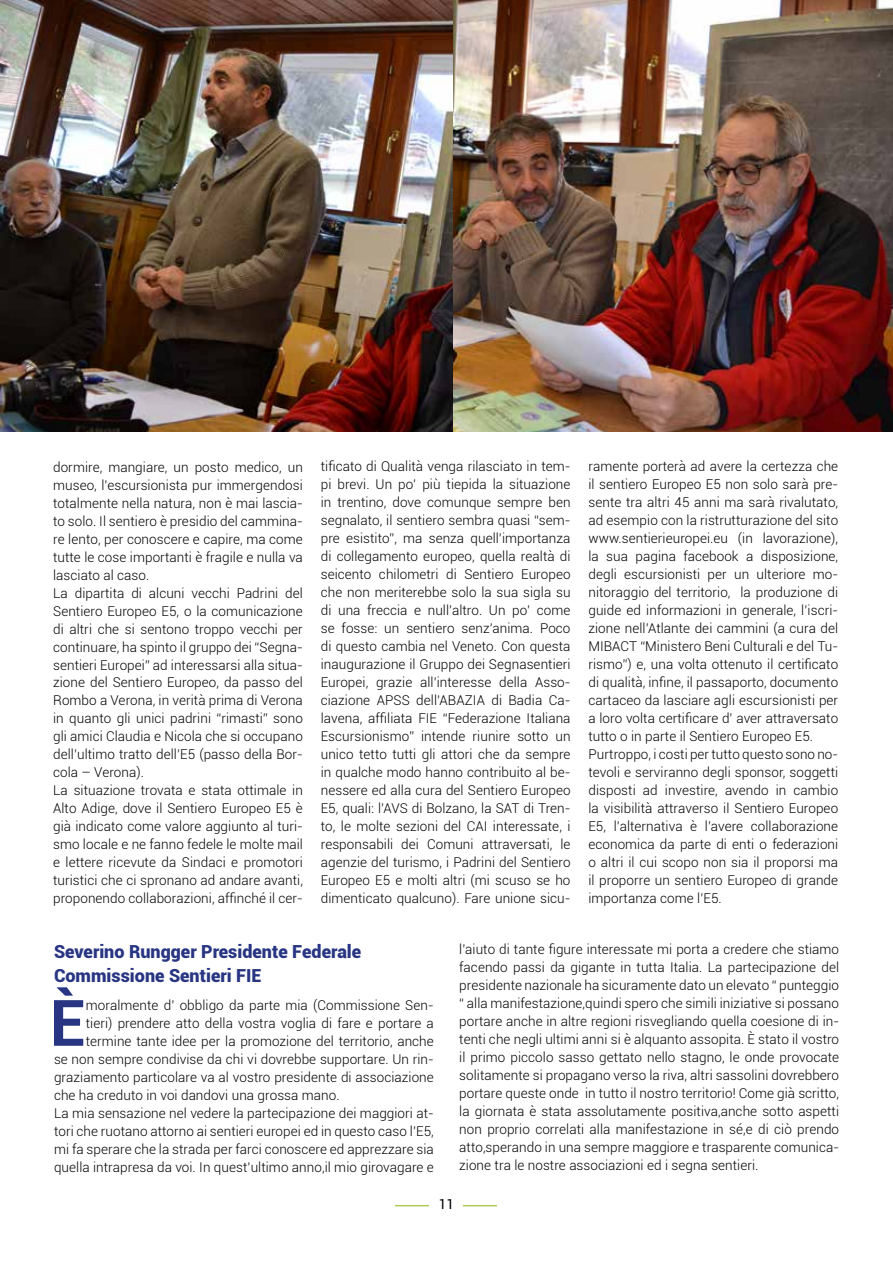
<style>
.page{position:relative;width:893px;height:1263px;background:#fff}
.page>*{position:absolute;margin:0;border:0;box-sizing:border-box;transform-origin:0 0}
.t1{font:700 64.2px "Roboto";color:#283583}
.t2{font:900 18px/24px "Roboto";color:#283583}
.t3{font:300 13.5px/18px "Roboto";letter-spacing:.005em;color:#000}
.t4{font:13.5px "Roboto";color:#000}
</style>
<div class="page">
<hr style="left:463px;top:1205px;width:34px;height:1px;background:#aecc53">
<hr style="left:395px;top:1205px;width:34px;height:1px;background:#aecc53">
<img style="left:453px;top:0;width:440px;height:432px">
<img style="left:0;top:0;width:453px;height:432px">
<p class="t3" style="left:53px;top:457px;width:251px">dormire, mangiare, un posto medico, un museo, l’escursionista pur immergendosi totalmente nella natura, non è mai lascia&shy;to solo. Il sentiero è presidio del cammina&shy;re lento, per conoscere e capire, ma come tutte le cose importanti è fragile e nulla va lasciato al caso.<br>La dipartita di alcuni vecchi Padrini del Sentiero Europeo E5, o la comunicazione di altri che si sentono troppo vecchi per continuare, ha spinto il gruppo dei “Segna&shy;sentieri Europei” ad interessarsi alla situa&shy;zione del Sentiero Europeo, da passo del Rombo a Verona, in verità prima di Verona in quanto gli unici padrini “rimasti” sono gli amici Claudia e Nicola che si occupano dell’ultimo tratto dell’E5 (passo della Bor&shy;cola – Verona).<br>La situazione trovata e stata ottimale in Alto Adige, dove il Sentiero Europeo E5 è già indicato come valore aggiunto al turi&shy;smo locale e ne fanno fedele le molte mail e lettere ricevute da Sindaci e promotori turistici che ci spronano ad andare avanti, proponendo collaborazioni, affinché il cer-</p>
<p class="t3" style="left:321px;top:457px;width:251px;text-align:justify">tificato di Qualità venga rilasciato in tem&shy;pi brevi. Un po’ più tiepida la situazione in trentino, dove comunque sempre ben segnalato, il sentiero sembra quasi “sem&shy;pre esistito”, ma senza quell’importanza di collegamento europeo, quella realtà di seicento chilometri di Sentiero Europeo che non meriterebbe solo la sua sigla su di una freccia e null’altro. Un po’ come se fosse: un sentiero senz’anima. Poco di questo cambia nel Veneto. Con questa inaugurazione il Gruppo dei Segnasentieri Europei, grazie all’interesse della Asso&shy;ciazione APSS dell’ABAZIA di Badia Ca&shy;lavena, affiliata FIE “Federazione Italiana Escursionismo” intende riunire sotto un unico tetto tutti gli attori che da sempre in qualche modo hanno contribuito al be&shy;nessere ed alla cura del Sentiero Europeo E5, quali: l’AVS di Bolzano, la SAT di Tren&shy;to, le molte sezioni del CAI interessate, i responsabili dei Comuni attraversati, le agenzie del turismo, i Padrini del Sentiero Europeo E5 e molti altri (mi scuso se ho dimenticato qualcuno). Fare unione sicu-</p>
<p class="t3" style="left:588px;top:457px;width:251px">ramente porterà ad avere la certezza che il sentiero Europeo E5 non solo sarà pre&shy;sente tra altri 45 anni ma sarà rivalutato, ad esempio con la ristrutturazione del sito www.sentierieuropei.eu (in lavorazione), la sua pagina facebook a disposizione, degli escursionisti per un ulteriore mo&shy;nitoraggio del territorio, la produzione di guide ed informazioni in generale, l’iscri&shy;zione nell’Atlante dei cammini (a cura del MIBACT “Ministero Beni Culturali e del Tu&shy;rismo”) e, una volta ottenuto il certificato di qualità, infine, il passaporto, documento cartaceo da lasciare agli escursionisti per a loro volta certificare d’ aver attraversato tutto o in parte il Sentiero Europeo E5.<br>Purtroppo, i costi per tutto questo sono no&shy;tevoli e serviranno degli sponsor, soggetti disposti ad investire, avendo in cambio la visibilità attraverso il Sentiero Europeo E5, l’alternativa è l’avere collaborazione economica da parte di enti o federazioni o altri il cui scopo non sia il proporsi ma il proporre un sentiero Europeo di grande importanza come l’E5.</p>
<h2 class="t2" style="left:54px;top:938px;width:309px">Severino Rungger Presidente Federale<br>Commissione Sentieri FIE</h2>
<h1 class="t1" style="left:50px;top:978px;width:37px">È</h1>
<p class="t3" style="left:86px;top:995px;width:349px">moralmente d’ obbligo da parte mia (Commissione Sen-</p>
<p class="t3" style="left:459px;top:940px;width:381px;text-align:justify">l’aiuto di tante figure interessate mi porta a credere che stiamo facendo passi da gigante in tutta Italia. La partecipazione del presidente nazionale ha sicuramente dato un elevato “ punteggio “ alla manifestazione,quindi spero che simili iniziative si possano portare anche in altre regioni risvegliando quella coesione di in&shy;tenti che negli ultimi anni si è alquanto assopita. È stato il vostro il primo piccolo sasso gettato nello stagno, le onde provocate solitamente si propagano verso la riva, altri sassolini dovrebbero portare queste onde in tutto il nostro territorio! Come già scritto, la giornata è stata assolutamente positiva,anche sotto aspetti non proprio correlati alla manifestazione in sé,e di ciò prendo atto,sperando in una sempre maggiore e trasparente comunica&shy;zione tra le nostre associazioni ed i segna sentieri.</p>
<p class="t3" style="left:86px;top:1013px;width:350px">tieri) prendere atto della vostra voglia di fare e portare a</p>
<p class="t3" style="left:86px;top:1031px;width:349px">termine tante idee per la promozione del territorio, anche</p>
<p class="t3" style="left:54px;top:1049px;width:381px">se non sempre condivise da chi vi dovrebbe supportare. Un rin-</p>
<p class="t3" style="left:54px;top:1067px;width:381px">graziamento particolare va al vostro presidente di associazione</p>
<p class="t3" style="left:54px;top:1085px;width:287px">che ha creduto in voi dandovi una grossa mano.</p>
<p class="t3" style="left:54px;top:1103px;width:381px">La mia sensazione nel vedere la partecipazione dei maggiori at-</p>
<p class="t3" style="left:54px;top:1121px;width:381px">tori che ruotano attorno ai sentieri europei ed in questo caso l’E5,</p>
<p class="t3" style="left:54px;top:1139px;width:381px">mi fa sperare che la strada per farci conoscere ed apprezzare sia</p>
<p class="t3" style="left:54px;top:1157px;width:381px">quella intrapresa da voi. In quest’ultimo anno,il mio girovagare e</p>
<p class="t4" style="left:439px;top:1195px;width:17px">11</p>
</div>
